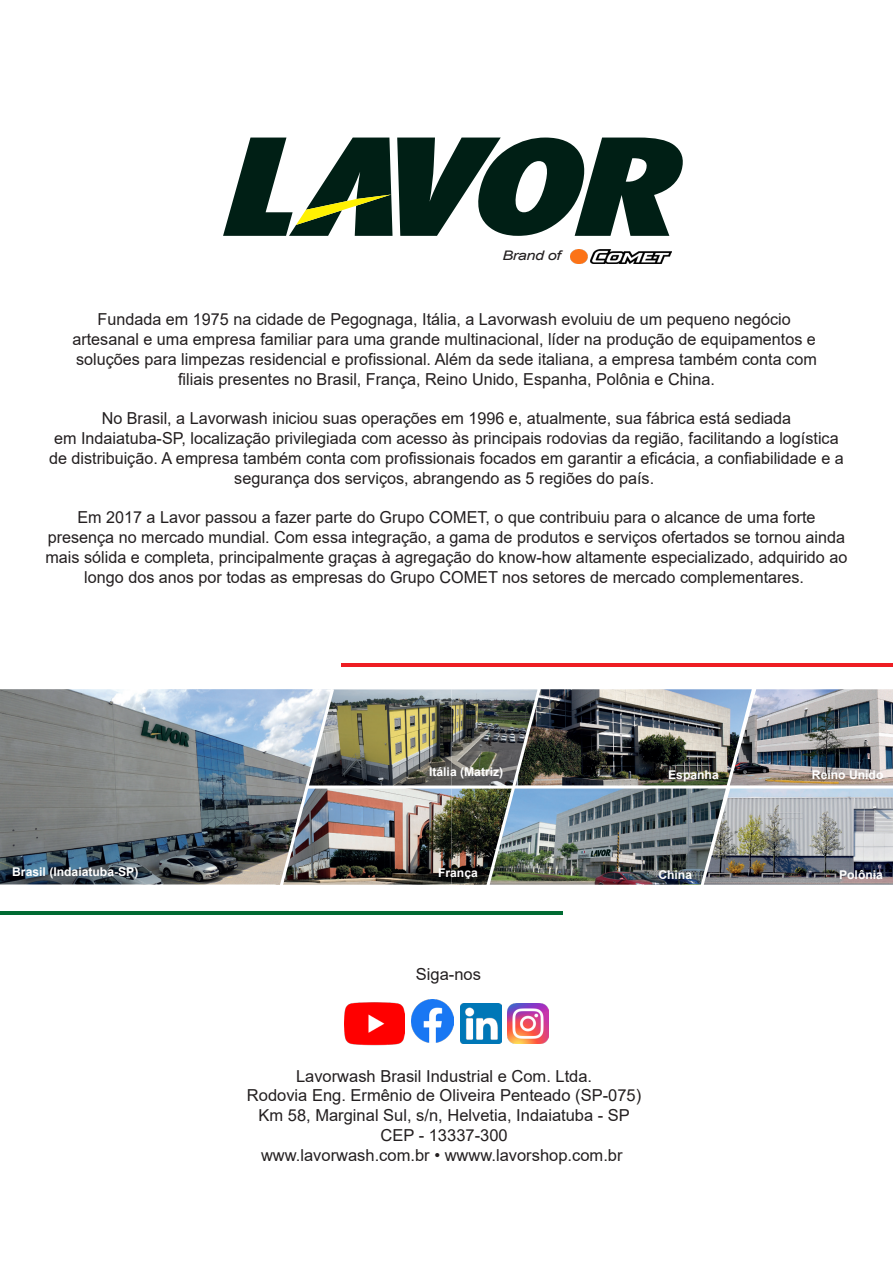
<style>
.page{position:relative;width:893px;height:1263px;background:#fff}
.page>*{position:absolute;margin:0;border:0;box-sizing:border-box;transform-origin:0 0}
.t1{font:16.5px/19.8px "Arial";color:#231f20;text-align:center}
.t2{font:italic 13.2px "Arial";letter-spacing:-.025em;color:#231f20;scale:1.23 1}
.t3{font:700 12.15px "Arial";color:#fff}
</style>
<div class="page">
<img style="left:508px;top:1003px;width:40px;height:41px">
<img style="left:411px;top:999px;width:42px;height:43px">
<img style="left:345px;top:1002px;width:59px;height:44px">
<img style="left:461px;top:1003px;width:40px;height:41px">
<img style="left:276px;top:789px;width:214px;height:96px">
<img style="left:336px;top:689px;width:180px;height:96px">
<img style="left:0;top:689px;width:278px;height:195px">
<img style="left:490px;top:788px;width:214px;height:97px">
<img style="left:704px;top:788px;width:189px;height:97px">
<img style="left:516px;top:689px;width:214px;height:96px">
<img style="left:730px;top:689px;width:163px;height:96px">
<hr style="left:342px;top:663px;width:551px;height:4px;background:#ee1d23">
<hr style="left:0;top:911px;width:563px;height:4px;background:#006b32">
<img style="left:278px;top:689px;width:58px;height:196px">
<svg style="left:223px;top:138px;width:460px;height:98px"></svg>
<img style="left:571px;top:249px;width:100px;height:15px">
<p class="t2" style="left:502px;top:247px;width:49px">Brand of</p>
<p class="t1" style="left:72px;top:310px;width:746px">Fundada em 1975 na cidade de Pegognaga, Itália, a Lavorwash evoluiu de um pequeno negócio artesanal e uma empresa familiar para uma grande multinacional, líder na produção de equipamentos e soluções para limpezas residencial e profissional. Além da sede italiana, a empresa também conta com filiais presentes no Brasil, França, Reino Unido, Espanha, Polônia e China.</p>
<p class="t1" style="left:49px;top:409px;width:796px">No Brasil, a Lavorwash iniciou suas operações em 1996 e, atualmente, sua fábrica está sediada<br>em Indaiatuba-SP, localização privilegiada com acesso às principais rodovias da região, facilitando a logística de distribuição. A empresa também conta com profissionais focados em garantir a eficácia, a confiabilidade e a segurança dos serviços, abrangendo as 5 regiões do país.</p>
<p class="t1" style="left:45px;top:508px;width:803px">Em 2017 a Lavor passou a fazer parte do Grupo COMET, o que contribuiu para o alcance de uma forte presença no mercado mundial. Com essa integração, a gama de produtos e serviços ofertados se tornou ainda mais sólida e completa, principalmente graças à agregação do know-how altamente especializado, adquirido ao longo dos anos por todas as empresas do Grupo COMET nos setores de mercado complementares.</p>
<p class="t3" style="left:12px;top:863px;width:128px">Brasil (Indaiatuba-SP)</p>
<p class="t3" style="left:429px;top:763px;width:76px">Itália (Matriz)</p>
<p class="t3" style="left:438px;top:864px;width:41px">França</p>
<p class="t3" style="left:668px;top:766px;width:52px">Espanha</p>
<p class="t3" style="left:658px;top:866px;width:35px">China</p>
<p class="t1" style="left:416px;top:964px;width:67px">Siga-nos</p>
<p class="t1" style="left:247px;top:1066px;width:396px">Lavorwash Brasil Industrial e Com. Ltda.<br>Rodovia Eng. Ermênio de Oliveira Penteado (SP-075)<br>Km 58, Marginal Sul, s/n, Helvetia, Indaiatuba - SP CEP - 13337-300<br>www.lavorwash.com.br • wwww.lavorshop.com.br</p>
<p class="t3" style="left:812px;top:766px;width:73px">Reino Unido</p>
<p class="t3" style="left:839px;top:866px;width:45px">Polônia</p>
</div>
